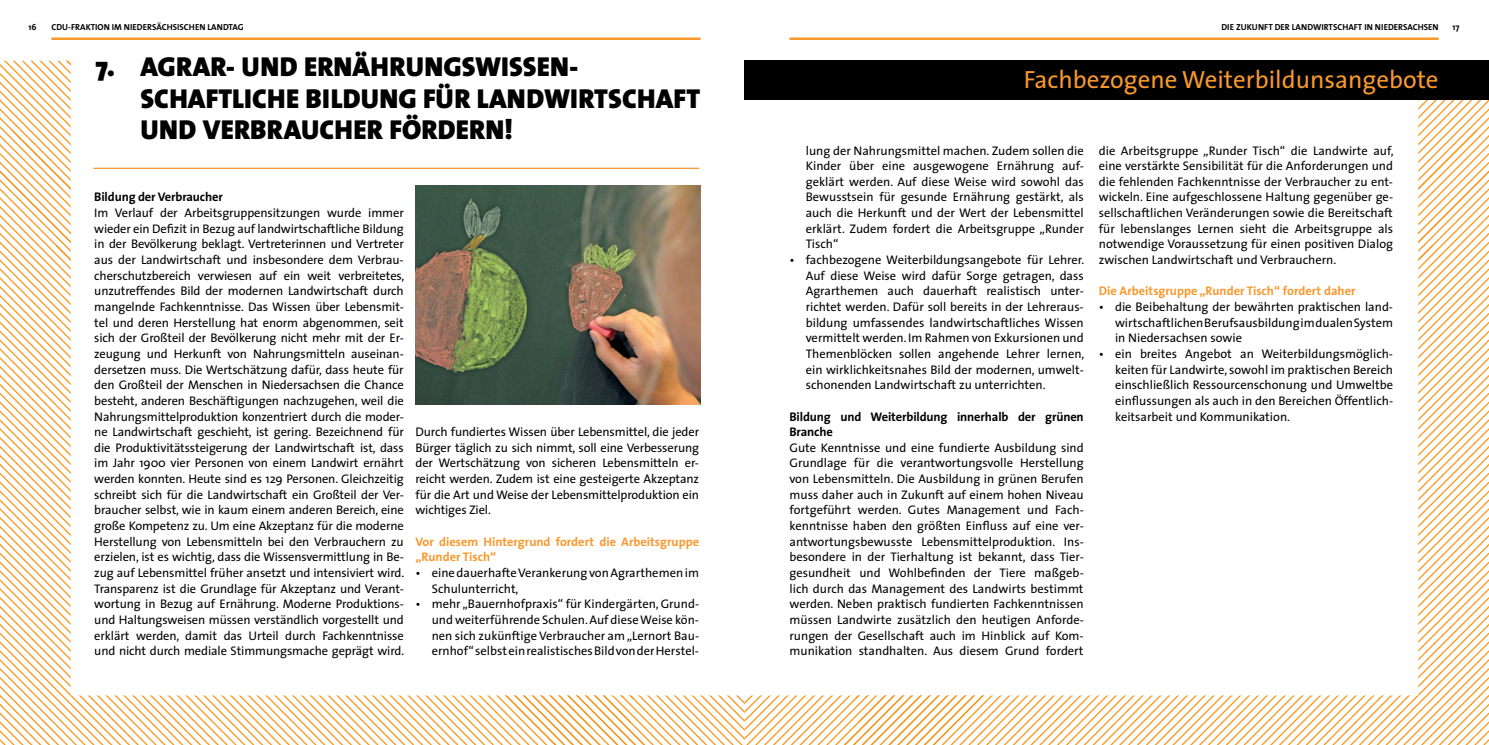
<style>
.page{position:relative;width:1489px;height:745px;background:#fff}
.page>*{position:absolute;margin:0;border:0;box-sizing:border-box;transform-origin:0 0}
.t1{font:900 27.5px/31.2px "The Sans";letter-spacing:.005em;color:#000}
.t2{font:25px "The Sans";color:#f8982d}
.t3{font:12.5px/15.6px "The Sans";color:#000;text-align:justify}
.t4{font:700 12.5px/15.6px "The Sans";color:#f8982d}
.t5{font:700 12.5px/15.6px "The Sans";letter-spacing:-.01em;color:#000}
.t6{font:700 8.75px "The Sans";color:#000}
</style>
<div class="page">
<hr style="left:51px;top:37px;width:649px;height:3px;background:#f8982d">
<hr style="left:789px;top:37px;width:649px;height:3px;background:#f8982d">
<svg style="left:1400px;top:128px;width:78px;height:616px"></svg>
<svg style="left:1314px;top:695px;width:86px;height:49px"></svg>
<svg style="left:744px;top:695px;width:570px;height:49px"></svg>
<svg style="left:10px;top:128px;width:165px;height:616px"></svg>
<svg style="left:88px;top:197px;width:87px;height:547px"></svg>
<svg style="left:175px;top:167px;width:569px;height:577px"></svg>
<hr style="left:94px;top:168px;width:605px;height:1px;background:#f8982d">
<img style="left:415px;top:185px;width:286px;height:219px">
<div style="left:744px;top:61px;width:744px;height:39px;background:#000"></div>
<p class="t6" style="left:28px;top:19px;width:10px">16</p>
<p class="t6" style="left:51px;top:19px;width:194px">CDU-FRAKTION IM NIEDERSÄCHSISCHEN LANDTAG</p>
<p class="t6" style="left:1221px;top:19px;width:219px">DIE ZUKUNFT DER LANDWIRTSCHAFT IN NIEDERSACHSEN</p>
<p class="t6" style="left:1452px;top:19px;width:9px">17</p>
<p class="t1" style="left:140px;top:51px;width:561px;text-indent:-45px">7. AGRAR- UND ERNÄHRUNGSWISSEN-<br>SCHAFTLICHE BILDUNG FÜR LANDWIRTSCHAFT<br>UND VERBRAUCHER FÖRDERN!</p>
<p class="t5" style="left:94px;top:189px;width:130px">Bildung der Verbraucher</p>
<p class="t3" style="left:94px;top:204px;width:311px">Im Verlauf der Arbeitsgruppensitzungen wurde immer wieder ein Defizit in Bezug auf landwirtschaftliche Bildung in der Bevölkerung beklagt. Vertreterinnen und Vertreter aus der Landwirtschaft und insbesondere dem Verbrau&shy;cherschutzbereich verwiesen auf ein weit verbreitetes, unzutreffendes Bild der modernen Landwirtschaft durch mangelnde Fachkenntnisse. Das Wissen über Lebensmit&shy;tel und deren Herstellung hat enorm abgenommen, seit sich der Großteil der Bevölkerung nicht mehr mit der Er&shy;zeugung und Herkunft von Nahrungsmitteln auseinan&shy;dersetzen muss. Die Wertschätzung dafür, dass heute für den Großteil der Menschen in Niedersachsen die Chance besteht, anderen Beschäftigungen nachzugehen, weil die Nahrungsmittelproduktion konzentriert durch die moder&shy;ne Landwirtschaft geschieht, ist gering. Bezeichnend für die Produktivitätssteigerung der Landwirtschaft ist, dass im Jahr 1900 vier Personen von einem Landwirt ernährt werden konnten. Heute sind es 129 Personen. Gleichzeitig schreibt sich für die Landwirtschaft ein Großteil der Ver&shy;braucher selbst, wie in kaum einem anderen Bereich, eine große Kompetenz zu. Um eine Akzeptanz für die moderne Herstellung von Lebensmitteln bei den Verbrauchern zu erzielen, ist es wichtig, dass die Wissensvermittlung in Be&shy;zug auf Lebensmittel früher ansetzt und intensiviert wird.<br>Transparenz ist die Grundlage für Akzeptanz und Verant&shy;wortung in Bezug auf Ernährung. Moderne Produktions&shy;und Haltungsweisen müssen verständlich vorgestellt und erklärt werden, damit das Urteil durch Fachkenntnisse und nicht durch mediale Stimmungsmache geprägt wird.</p>
<p class="t3" style="left:415px;top:423px;width:285px">Durch fundiertes Wissen über Lebensmittel, die jeder Bürger täglich zu sich nimmt, soll eine Verbesserung der Wertschätzung von sicheren Lebensmitteln er&shy;reicht werden. Zudem ist eine gesteigerte Akzeptanz für die Art und Weise der Lebensmittelproduktion ein wichtiges Ziel.</p>
<p class="t4" style="left:415px;top:533px;width:285px">Vor diesem Hintergrund fordert die Arbeitsgruppe „Runder Tisch“</p>
<p class="t3" style="left:432px;top:564px;width:269px;text-indent:-16px">• eine dauerhafte Verankerung von Agrarthemen im<br>Schulunterricht,</p>
<p class="t3" style="left:432px;top:595px;width:269px;text-indent:-16px">• mehr „Bauernhofpraxis“ für Kindergärten, Grund&shy;und weiterführende Schulen. Auf diese Weise kön&shy;nen sich zukünftige Verbraucher am „Lernort Bau&shy;ernhof“ selbst ein realistisches Bild von der Herstel-</p>
<p class="t2" style="left:1023px;top:59px;width:416px">Fachbezogene Weiterbildunsangebote</p>
<p class="t3" style="left:805px;top:142px;width:279px">lung der Nahrungsmittel machen. Zudem sollen die Kinder über eine ausgewogene Ernährung auf&shy;geklärt werden. Auf diese Weise wird sowohl das Bewusstsein für gesunde Ernährung gestärkt, als auch die Herkunft und der Wert der Lebensmittel erklärt. Zudem fordert die Arbeitsgruppe „Runder Tisch“</p>
<p class="t3" style="left:805px;top:251px;width:280px;text-indent:-16px">• fachbezogene Weiterbildungsangebote für Lehrer.<br>Auf diese Weise wird dafür Sorge getragen, dass Agrarthemen auch dauerhaft realistisch unter&shy;richtet werden. Dafür soll bereits in der Lehreraus&shy;bildung umfassendes landwirtschaftliches Wissen vermittelt werden. Im Rahmen von Exkursionen und Themenblöcken sollen angehende Lehrer lernen, ein wirklichkeitsnahes Bild der modernen, umwelt&shy;schonenden Landwirtschaft zu unterrichten.</p>
<p class="t5" style="left:789px;top:408px;width:296px">Bildung und Weiterbildung innerhalb der grünen<br>Branche</p>
<p class="t3" style="left:789px;top:439px;width:296px">Gute Kenntnisse und eine fundierte Ausbildung sind Grundlage für die verantwortungsvolle Herstellung von Lebensmitteln. Die Ausbildung in grünen Berufen muss daher auch in Zukunft auf einem hohen Niveau fortgeführt werden. Gutes Management und Fach&shy;kenntnisse haben den größten Einfluss auf eine ver&shy;antwortungsbewusste Lebensmittelproduktion. Ins&shy;besondere in der Tierhaltung ist bekannt, dass Tier&shy;gesundheit und Wohlbefinden der Tiere maßgeb&shy;lich durch das Management des Landwirts bestimmt werden. Neben praktisch fundierten Fachkenntnissen müssen Landwirte zusätzlich den heutigen Anforde&shy;rungen der Gesellschaft auch im Hinblick auf Kom&shy;munikation standhalten. Aus diesem Grund fordert</p>
<p class="t3" style="left:1098px;top:142px;width:296px">die Arbeitsgruppe „Runder Tisch“ die Landwirte auf, eine verstärkte Sensibilität für die Anforderungen und die fehlenden Fachkenntnisse der Verbraucher zu ent&shy;wickeln. Eine aufgeschlossene Haltung gegenüber ge&shy;sellschaftlichen Veränderungen sowie die Bereitschaft für lebenslanges Lernen sieht die Arbeitsgruppe als notwendige Voraussetzung für einen positiven Dialog zwischen Landwirtschaft und Verbrauchern.</p>
<p class="t4" style="left:1098px;top:283px;width:258px">Die Arbeitsgruppe „Runder Tisch“ fordert daher</p>
<p class="t3" style="left:1114px;top:298px;width:279px;text-indent:-16px">• die Beibehaltung der bewährten praktischen land&shy;wirtschaftlichen Berufsausbildung im dualen System in Niedersachsen sowie</p>
<p class="t3" style="left:1114px;top:345px;width:279px;text-indent:-16px">• ein breites Angebot an Weiterbildungsmöglich&shy;keiten für Landwirte, sowohl im praktischen Bereich einschließlich Ressourcenschonung und Umweltbe einflussungen als auch in den Bereichen Öffentlich&shy;keitsarbeit und Kommunikation.</p>
</div>
